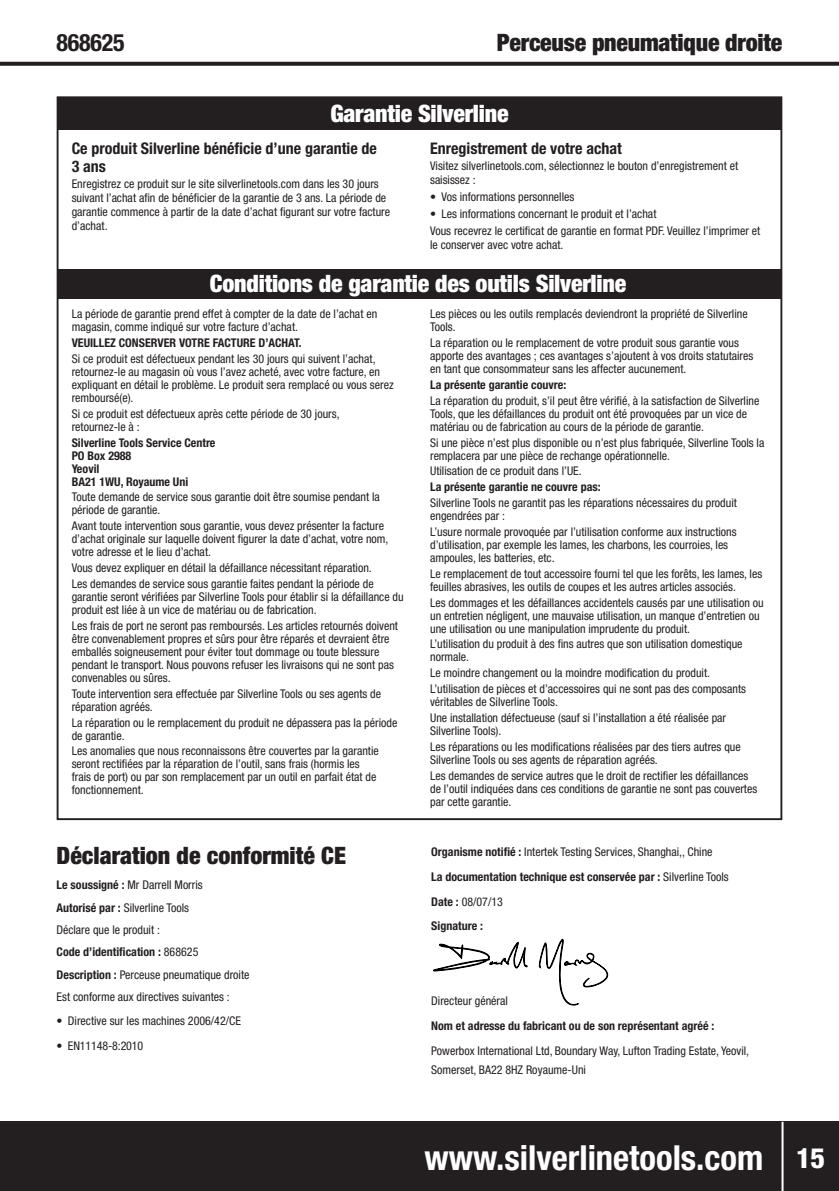
<style>
.page{position:relative;width:839px;height:1191px;background:#fff}
.page>*{position:absolute;margin:0;border:0;box-sizing:border-box;transform-origin:0 0}
.Heading{font:700 condensed 34.6px "Helvetica Neue LT Std";color:#fff}
.Heading-2{font:900 condensed 24px "Helvetica Neue LT Std";letter-spacing:-.01em;color:#fff}
.Heading-3{font:900 condensed 24px "Helvetica Neue LT Std";letter-spacing:-.01em;color:#231f20}
.t1{font:700 condensed 24px "Helvetica Neue LT Std";letter-spacing:-.01em;color:#231f20}
.t2{font:700 condensed 16px/18px "Helvetica Neue LT Std";color:#231f20}
.Sub_Heading{font:condensed 12px/13px "Helvetica Neue LT Std";color:#231f20}
.Body{font:700 condensed 12px/13px "Helvetica Neue LT Std";color:#231f20}
.Body-2{font:condensed 12px "Helvetica Neue LT Std";color:#231f20}
.s1{font-weight:700}
.s2{font-weight:400}
.s3{font-weight:800;font-size:28px}
</style>
<div class="page">
<div style="left:0;top:1121px;width:839px;height:69px;background:#231f20"></div>
<hr style="left:782px;top:1121px;width:2px;height:69px;background:#fff">
<svg style="left:0;top:62px;width:839px;height:4px;background:#2f2c2d"></svg>
<div style="left:58px;top:269px;width:724px;height:29px;background:#231f20"></div>
<div style="left:58px;top:97px;width:724px;height:32px;background:#231f20"></div>
<svg style="left:539px;top:938px;width:70px;height:67px"></svg>
<svg style="left:433px;top:941px;width:95px;height:31px"></svg>
<h2 class="t1" style="left:57px;top:28px;width:69px">868625</h2>
<h2 class="Heading-3" style="left:497px;top:27px;width:287px">Perceuse pneumatique droite</h2>
<p class="Heading-2" style="left:330px;top:98px;width:180px">Garantie Silverline</p>
<p class="t2" style="left:72px;top:139px;width:307px">Ce produit Silverline bénéficie d’une garantie de<br>3 ans</p>
<p class="Sub_Heading" style="left:72px;top:177px;width:320px;line-height:14px">Enregistrez ce produit sur le site silverlinetools.com dans les 30 jours suivant l’achat afin de bénéficier de la garantie de 3 ans. La période de garantie commence à partir de la date d’achat figurant sur votre facture d’achat.</p>
<p class="t2" style="left:430px;top:139px;width:193px">Enregistrement de votre achat</p>
<p class="Sub_Heading" style="left:430px;top:159px;width:310px;line-height:14px">Visitez silverlinetools.com, sélectionnez le bouton d’enregistrement et saisissez :</p>
<p class="Sub_Heading" style="left:430px;top:190px;width:146px">• Vos informations personnelles</p>
<p class="Sub_Heading" style="left:430px;top:207px;width:228px">• Les informations concernant le produit et l’achat</p>
<p class="Sub_Heading" style="left:430px;top:224px;width:332px;line-height:14px">Vous recevrez le certificat de garantie en format PDF. Veuillez l’imprimer et le conserver avec votre achat.</p>
<p class="Heading-2" style="left:210px;top:269px;width:418px">Conditions de garantie des outils Silverline</p>
<p class="Sub_Heading" style="left:72px;top:307px;width:307px">La période de garantie prend effet à compter de la date de l’achat en magasin, comme indiqué sur votre facture d’achat.</p>
<p class="Body" style="left:72px;top:336px;width:232px">VEUILLEZ CONSERVER VOTRE FACTURE D’ACHAT.</p>
<p class="Sub_Heading" style="left:72px;top:352px;width:323px">Si ce produit est défectueux pendant les 30 jours qui suivent l’achat, retournez-le au magasin où vous l’avez acheté, avec votre facture, en expliquant en détail le problème. Le produit sera remplacé ou vous serez remboursé(e).</p>
<p class="Sub_Heading" style="left:72px;top:407px;width:269px">Si ce produit est défectueux après cette période de 30 jours, retournez-le à :</p>
<p class="Body" style="left:72px;top:435px;width:145px">Silverline Tools Service Centre<br>PO Box 2988<br>Yeovil<br>BA21 1WU, Royaume Uni</p>
<p class="Sub_Heading" style="left:72px;top:490px;width:310px">Toute demande de service sous garantie doit être soumise pendant la période de garantie.</p>
<p class="Sub_Heading" style="left:72px;top:519px;width:318px">Avant toute intervention sous garantie, vous devez présenter la facture d’achat originale sur laquelle doivent figurer la date d’achat, votre nom, votre adresse et le lieu d’achat.</p>
<p class="Sub_Heading" style="left:72px;top:561px;width:302px">Vous devez expliquer en détail la défaillance nécessitant réparation.</p>
<p class="Sub_Heading" style="left:72px;top:577px;width:333px">Les demandes de service sous garantie faites pendant la période de garantie seront vérifiées par Silverline Tools pour établir si la défaillance du produit est liée à un vice de matériau ou de fabrication.</p>
<p class="Sub_Heading" style="left:72px;top:619px;width:328px">Les frais de port ne seront pas remboursés. Les articles retournés doivent être convenablement propres et sûrs pour être réparés et devraient être emballés soigneusement pour éviter tout dommage ou toute blessure pendant le transport. Nous pouvons refuser les livraisons qui ne sont pas convenables ou sûres.</p>
<p class="Sub_Heading" style="left:72px;top:687px;width:311px">Toute intervention sera effectuée par Silverline Tools ou ses agents de réparation agréés.</p>
<p class="Sub_Heading" style="left:72px;top:715px;width:327px">La réparation ou le remplacement du produit ne dépassera pas la période de garantie.</p>
<p class="Sub_Heading" style="left:72px;top:744px;width:309px">Les anomalies que nous reconnaissons être couvertes par la garantie seront rectifiées par la réparation de l’outil, sans frais (hormis les frais de port) ou par son remplacement par un outil en parfait état de fonctionnement.</p>
<p class="Heading-3" style="left:57px;top:841px;width:291px">Déclaration de conformité CE</p>
<p class="Sub_Heading" style="left:57px;top:878px;width:148px"><span class="s1">Le soussigné :</span> Mr Darrell Morris</p>
<p class="Sub_Heading" style="left:57px;top:901px;width:134px"><span class="s1">Autorisé par :</span> Silverline Tools</p>
<p class="Body-2" style="left:57px;top:923px;width:105px">Déclare que le produit :</p>
<p class="Body" style="left:57px;top:945px;width:143px">Code d’identification : <span class="s2">868625</span></p>
<p class="Sub_Heading" style="left:57px;top:968px;width:194px"><span class="s1">Description :</span> Perceuse pneumatique droite</p>
<p class="Body-2" style="left:57px;top:989px;width:175px">Est conforme aux directives suivantes :</p>
<p class="Sub_Heading" style="left:57px;top:1014px;width:186px">• Directive sur les machines 2006/42/CE</p>
<p class="Sub_Heading" style="left:57px;top:1038px;width:88px">• EN11148-8:2010</p>
<p class="Sub_Heading" style="left:430px;top:307px;width:319px">Les pièces ou les outils remplacés deviendront la propriété de Silverline<br>Tools.</p>
<p class="Sub_Heading" style="left:430px;top:336px;width:325px">La réparation ou le remplacement de votre produit sous garantie vous apporte des avantages ; ces avantages s’ajoutent à vos droits statutaires en tant que consommateur sans les affecter aucunement.</p>
<p class="Body" style="left:430px;top:378px;width:138px">La présente garantie couvre:</p>
<p class="Sub_Heading" style="left:430px;top:394px;width:331px">La réparation du produit, s’il peut être vérifié, à la satisfaction de Silverline<br>Tools, que les défaillances du produit ont été provoquées par un vice de matériau ou de fabrication au cours de la période de garantie.</p>
<p class="Sub_Heading" style="left:430px;top:436px;width:336px">Si une pièce n’est plus disponible ou n’est plus fabriquée, Silverline Tools la remplacera par une pièce de rechange opérationnelle.</p>
<p class="Sub_Heading" style="left:430px;top:464px;width:153px">Utilisation de ce produit dans l’UE.</p>
<p class="Body" style="left:430px;top:480px;width:172px">La présente garantie ne couvre pas:</p>
<p class="Sub_Heading" style="left:430px;top:496px;width:308px">Silverline Tools ne garantit pas les réparations nécessaires du produit engendrées par :</p>
<p class="Sub_Heading" style="left:430px;top:525px;width:308px">L’usure normale provoquée par l’utilisation conforme aux instructions d’utilisation, par exemple les lames, les charbons, les courroies, les ampoules, les batteries, etc.</p>
<p class="Sub_Heading" style="left:430px;top:567px;width:334px">Le remplacement de tout accessoire fourni tel que les forêts, les lames, les feuilles abrasives, les outils de coupes et les autres articles associés.</p>
<p class="Sub_Heading" style="left:430px;top:596px;width:335px">Les dommages et les défaillances accidentels causés par une utilisation ou un entretien négligent, une mauvaise utilisation, un manque d’entretien ou une utilisation ou une manipulation imprudente du produit.</p>
<p class="Sub_Heading" style="left:430px;top:637px;width:314px">L’utilisation du produit à des fins autres que son utilisation domestique normale.</p>
<p class="Sub_Heading" style="left:430px;top:666px;width:281px">Le moindre changement ou la moindre modification du produit.</p>
<p class="Sub_Heading" style="left:430px;top:682px;width:317px">L’utilisation de pièces et d’accessoires qui ne sont pas des composants véritables de Silverline Tools.</p>
<p class="Sub_Heading" style="left:430px;top:711px;width:298px">Une installation défectueuse (sauf si l’installation a été réalisée par<br>Silverline Tools).</p>
<p class="Sub_Heading" style="left:430px;top:740px;width:312px">Les réparations ou les modifications réalisées par des tiers autres que<br>Silverline Tools ou ses agents de réparation agréés.</p>
<p class="Sub_Heading" style="left:430px;top:769px;width:329px">Les demandes de service autres que le droit de rectifier les défaillances de l’outil indiquées dans ces conditions de garantie ne sont pas couvertes par cette garantie.</p>
<p class="Sub_Heading" style="left:431px;top:845px;width:283px"><span class="s1">Organisme notifié :</span> Intertek Testing Services, Shanghai,, Chine</p>
<p class="Body" style="left:431px;top:869px;width:299px">La documentation technique est conservée par : <span class="s2">Silverline Tools</span></p>
<p class="Sub_Heading" style="left:431px;top:894px;width:73px"><span class="s1">Date :</span> 08/07/13</p>
<p class="Body" style="left:431px;top:919px;width:53px">Signature :</p>
<p class="Sub_Heading" style="left:431px;top:994px;width:78px">Directeur général</p>
<p class="Body" style="left:431px;top:1019px;width:285px">Nom et adresse du fabricant ou de son représentant agréé :</p>
<p class="Sub_Heading" style="left:431px;top:1040px;width:319px;line-height:19.2px">Powerbox International Ltd, Boundary Way, Lufton Trading Estate, Yeovil,<br>Somerset, BA22 8HZ Royaume-Uni</p>
<p class="Heading" style="left:425px;top:1136px;width:402px">www.silverlinetools.com <span class="s3">15</span></p>
</div>
